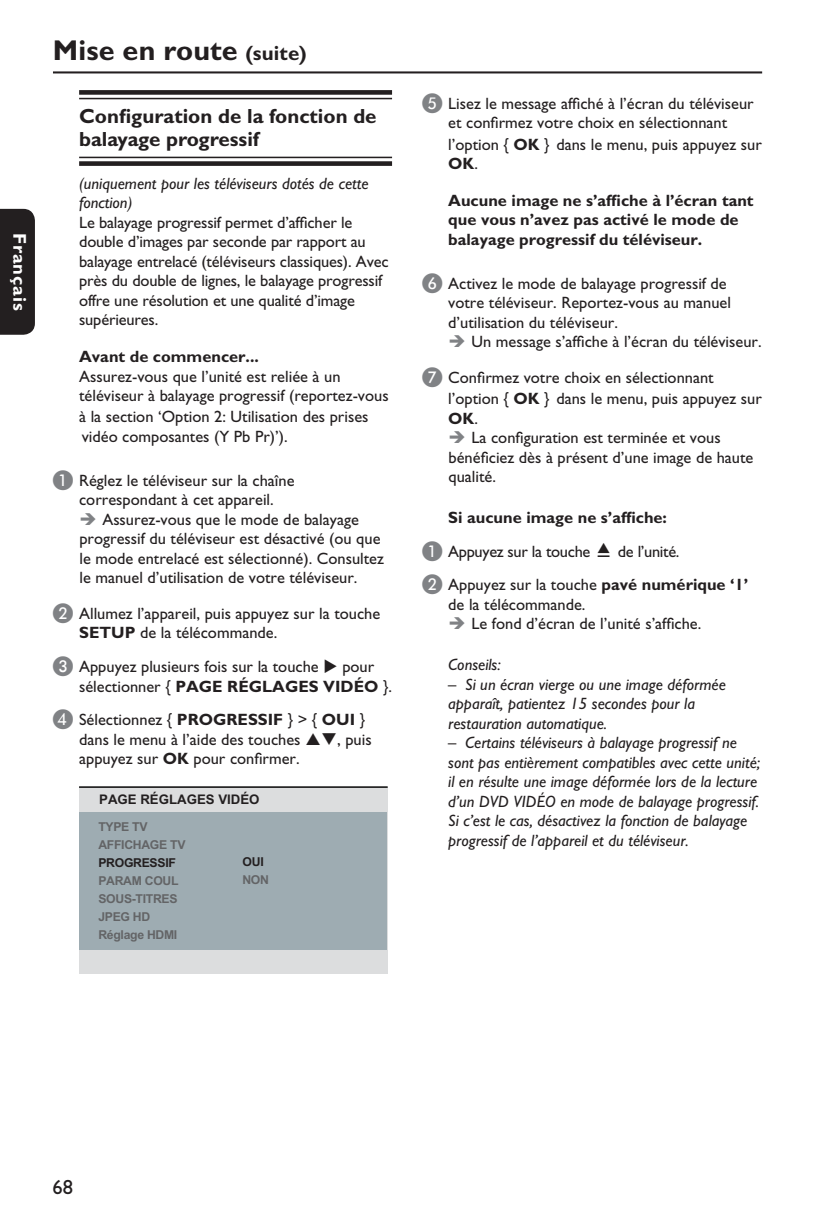
<style>
.page{position:relative;width:815px;height:1224px;background:#fff}
.page>*{position:absolute;margin:0;border:0;box-sizing:border-box;transform-origin:0 0}
.t1{font:700 28.8px "Gill Sans Std";color:#231f20}
.t2{font:700 20.6px/23.6px "Gill Sans Std";color:#231f20}
.t3{font:20.6px "Gill Sans Std";color:#231f20}
.t4{font:700 18.4px "Gill Sans Std";letter-spacing:.05em;color:#fff}
.t5{font:16.4px/19.4px "Gill Sans Std";color:#231f20}
.t6{font:italic 16.4px/19.4px "Gill Sans Std";color:#231f20}
.t7{font:700 16.4px/19.4px "Gill Sans Std";color:#231f20}
.t8{font:700 13.2px "Arial";color:#231f20}
.t9{font:700 12.2px/18px "Arial";letter-spacing:-.025em;color:#636466}
.t10{font:700 12.2px "Arial";letter-spacing:-.025em;color:#231f20}
.s1{font-size:20.6px}
.s2{font-family:"Philips Pi Roman";font-size:20.6px;color:#808285}
.s3{font-weight:700}
.s4{font-weight:400}
.s5{font-family:"Philips Pi Roman";font-weight:400;font-size:20.6px;color:#808285}
</style>
<div class="page">
<div style="left:0;top:209px;width:35px;height:126px;background:#231f20"></div>
<hr style="left:53px;top:71px;width:709px;height:2px;background:#231f20">
<div style="left:79px;top:90px;width:313px;height:5px;background:#231f20"></div>
<hr style="left:79px;top:98px;width:313px;height:1px;background:#231f20">
<hr style="left:79px;top:157px;width:313px;height:1px;background:#231f20">
<div style="left:79px;top:161px;width:313px;height:5px;background:#231f20"></div>
<div style="left:79px;top:788px;width:309px;height:185px;background:#dcddde"></div>
<div style="left:79px;top:811px;width:308px;height:138px;background:#9eacb2"></div>
<hr style="left:79px;top:786px;width:309px;height:1px;background:#000">
<p class="t4" style="left:26px;top:233px;width:79px;rotate:90deg">Français</p>
<h1 class="t1" style="left:53px;top:40px;width:255px">Mise en route <span class="s1">(suite)</span></h1>
<p class="t2" style="left:79px;top:106px;width:299px">Configuration de la fonction de balayage progressif</p>
<p class="t6" style="left:79px;top:175px;width:291px">(uniquement pour les téléviseurs dotés de cette fonction)</p>
<p class="t5" style="left:79px;top:214px;width:311px">Le balayage progressif permet d’afficher le double d’images par seconde par rapport au balayage entrelacé (téléviseurs classiques). Avec près du double de lignes, le balayage progressif offre une résolution et une qualité d’image supérieures.</p>
<p class="t7" style="left:79px;top:348px;width:181px">Avant de commencer...</p>
<p class="t5" style="left:79px;top:368px;width:311px;line-height:20.2px">Assurez-vous que l’unité est reliée à un téléviseur à balayage progressif (reportez-vous à la section ‘Option 2: Utilisation des prises vidéo composantes (Y Pb Pr)’).</p>
<p class="t5" style="left:53px;top:472px;width:243px;text-align:center"><span class="s2">A</span> Réglez le téléviseur sur la chaîne correspondant à cet appareil.</p>
<p class="t5" style="left:79px;top:511px;width:306px;text-indent:23px">Assurez-vous que le mode de balayage progressif du téléviseur est désactivé (ou que le mode entrelacé est sélectionné). Consultez le manuel d’utilisation de votre téléviseur.</p>
<p class="t5" style="left:79px;top:605px;width:303px;text-indent:-26px"><span class="s2">B</span> Allumez l’appareil, puis appuyez sur la touche<br><span class="s3">SETUP</span> de la télécommande.</p>
<p class="t5" style="left:53px;top:658px;width:267px"><span class="s2">C</span> Appuyez plusieurs fois sur la touche</p>
<p class="t5" style="left:79px;top:658px;width:314px;text-indent:263px">pour sélectionner { <span class="s3">PAGE RÉGLAGES VIDÉO</span> }.</p>
<p class="t5" style="left:79px;top:711px;width:288px;text-indent:-26px"><span class="s2">D</span> Sélectionnez { <span class="s3">PROGRESSIF</span> } &gt; { <span class="s3">OUI</span> } dans le menu à l’aide des touches</p>
<p class="t5" style="left:337px;top:731px;width:36px">, puis</p>
<p class="t5" style="left:79px;top:750px;width:222px">appuyez sur <span class="s3">OK</span> pour confirmer.</p>
<p class="t8" style="left:99px;top:795px;width:162px">PAGE RÉGLAGES VIDÉO</p>
<p class="t9" style="left:98px;top:818px;width:89px">TYPE TV<br>AFFICHAGE TV</p>
<p class="t10" style="left:98px;top:858px;width:79px">PROGRESSIF</p>
<p class="t9" style="left:98px;top:872px;width:82px">PARAM COUL<br>SOUS-TITRES<br>JPEG HD<br>Réglage HDMI</p>
<p class="t10" style="left:243px;top:857px;width:23px">OUI</p>
<p class="t9" style="left:242px;top:872px;width:28px">NON</p>
<p class="t5" style="left:422px;top:95px;width:333px;text-align:center"><span class="s2">E</span> Lisez le message affiché à l’écran du téléviseur et confirmez votre choix en sélectionnant</p>
<p class="t5" style="left:448px;top:136px;width:315px">l’option { <span class="s3">OK</span> } dans le menu, puis appuyez sur<br><span class="s3">OK</span>.</p>
<p class="t7" style="left:448px;top:192px;width:307px">Aucune image ne s’affiche à l’écran tant que vous n’avez pas activé le mode de balayage progressif du téléviseur.</p>
<p class="t5" style="left:448px;top:275px;width:284px;text-indent:-26px"><span class="s2">F</span> Activez le mode de balayage progressif de votre téléviseur. Reportez-vous au manuel d’utilisation du téléviseur.</p>
<p class="t5" style="left:422px;top:325px;width:341px;line-height:35.6px;text-indent:49px">Un message s’affiche à l’écran du téléviseur.<br><span class="s2">G</span> Confirmez votre choix en sélectionnant</p>
<p class="t5" style="left:448px;top:391px;width:315px">l’option { <span class="s3">OK</span> } dans le menu, puis appuyez sur</p>
<p class="t7" style="left:448px;top:410px;width:31px">OK<span class="s4">.</span></p>
<p class="t5" style="left:471px;top:429px;width:251px">La configuration est terminée et vous</p>
<p class="t5" style="left:449px;top:449px;width:306px">bénéficiez dès à présent d’une image de haute</p>
<p class="t5" style="left:449px;top:468px;width:49px">qualité.</p>
<p class="t7" style="left:422px;top:502px;width:246px;line-height:33.8px;text-indent:26px">Si aucune image ne s’affiche:<br><span class="s5">A</span> <span class="s4">Appuyez sur la touche</span></p>
<p class="t5" style="left:422px;top:536px;width:328px;line-height:33.8px;text-indent:196px">de l’unité.<br><span class="s2">B</span> Appuyez sur la touche <span class="s3">pavé numérique ‘1’</span></p>
<p class="t5" style="left:471px;top:596px;width:231px;text-indent:-23px">de la télécommande.<br>Le fond d’écran de l’unité s’affiche.</p>
<p class="t6" style="left:448px;top:656px;width:54px">Conseils:</p>
<p class="t6" style="left:448px;top:676px;width:279px">– Si un écran vierge ou une image déformée apparaît, patientez 15 secondes pour la restauration automatique.</p>
<p class="t6" style="left:448px;top:734px;width:313px">– Certains téléviseurs à balayage progressif ne sont pas entièrement compatibles avec cette unité; il en résulte une image déformée lors de la lecture d’un DVD VIDÉO en mode de balayage progressif.<br>Si c’est le cas, désactivez la fonction de balayage progressif de l’appareil et du téléviseur.</p>
<p class="t3" style="left:53px;top:1179px;width:22px">68</p>
</div>
